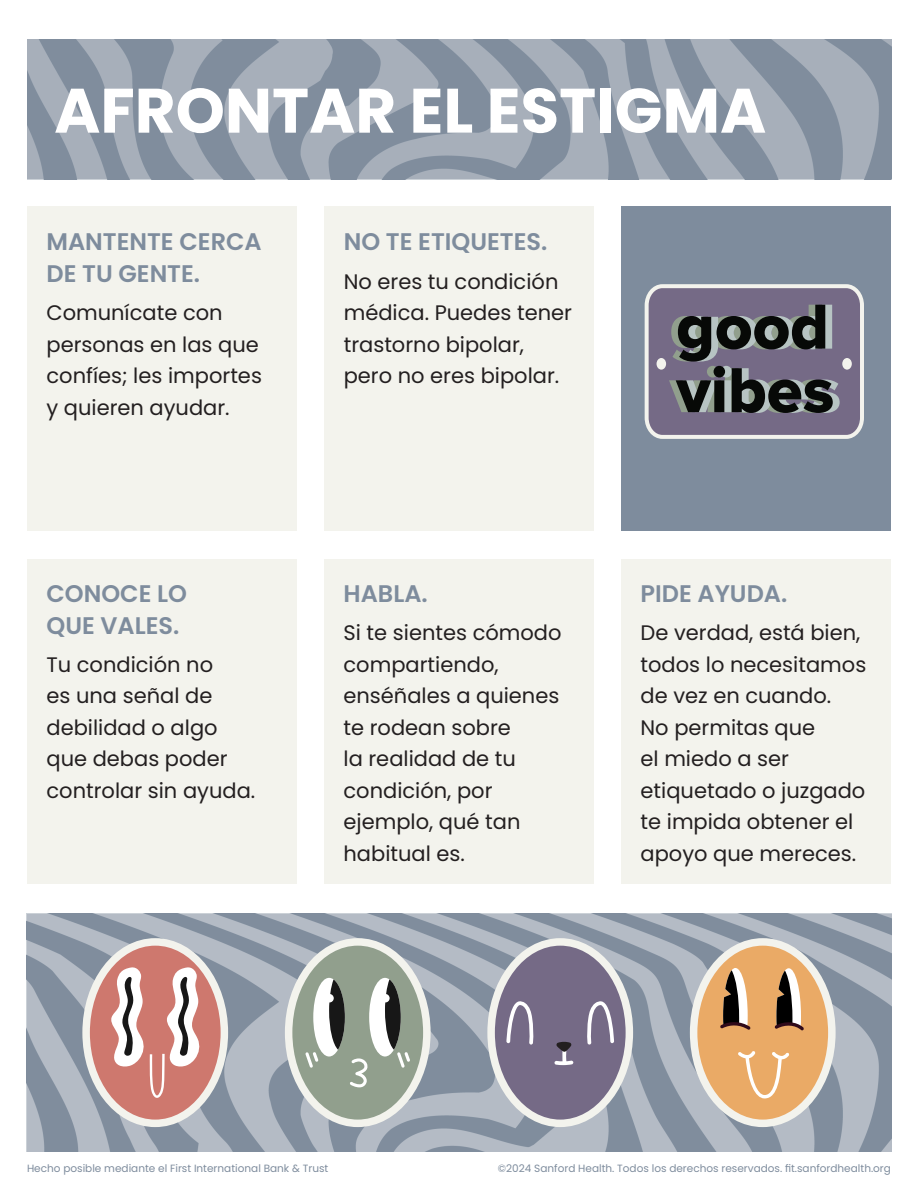
<style>
.page{position:relative;width:918px;height:1188px;background:#fff}
.page>*{position:absolute;margin:0;border:0;box-sizing:border-box;transform-origin:0 0}
.t1{font:700 62.7px "Poppins";color:#fff}
.t2{font:600 24px/31.5px "Poppins";color:#7e8c9d}
.t3{font:21px/31.5px "Poppins";color:#231f20}
.t4{font:10.5px "Poppins";color:#7e8c9d}
</style>
<div class="page">
<div style="left:324px;top:206px;width:270px;height:325px;background:#f3f3ed"></div>
<div style="left:27px;top:206px;width:270px;height:325px;background:#f3f3ed"></div>
<div style="left:621px;top:206px;width:270px;height:325px;background:#7e8c9d"></div>
<div style="left:27px;top:559px;width:270px;height:324px;background:#f3f3ed"></div>
<div style="left:324px;top:559px;width:270px;height:324px;background:#f3f3ed"></div>
<div style="left:621px;top:559px;width:270px;height:324px;background:#f3f3ed"></div>
<img style="left:27px;top:40px;width:864px;height:139px">
<svg style="left:644px;top:284px;width:220px;height:155px;background:#6f6c7a"></svg>
<div style="left:657px;top:358px;width:9px;height:12px;background:#f3f3ed;border-radius:50%"></div>
<div style="left:842px;top:358px;width:10px;height:12px;background:#f3f3ed;border-radius:50%"></div>
<img style="left:27px;top:914px;width:864px;height:237px">
<svg style="left:86px;top:942px;width:138px;height:181px;background:#d48c82"></svg>
<div style="left:82px;top:938px;width:146px;height:189px;border:8px solid #f3f3ed;border-radius:50%"></div>
<svg style="left:289px;top:942px;width:138px;height:181px;background:#9fab9b"></svg>
<div style="left:285px;top:938px;width:146px;height:189px;border:8px solid #f3f3ed;border-radius:50%"></div>
<div style="left:491px;top:942px;width:138px;height:181px;background:#756a86;border-radius:50%"></div>
<div style="left:487px;top:938px;width:146px;height:189px;border:8px solid #f3f3ed;border-radius:50%"></div>
<div style="left:694px;top:942px;width:138px;height:181px;background:#eaaa66;border-radius:50%"></div>
<div style="left:690px;top:938px;width:146px;height:189px;border:8px solid #f3f3ed;border-radius:50%"></div>
<svg style="left:109px;top:967px;width:92px;height:131px"></svg>
<svg style="left:305px;top:978px;width:105px;height:109px"></svg>
<svg style="left:738px;top:1051px;width:51px;height:47px"></svg>
<svg style="left:720px;top:968px;width:31px;height:62px"></svg>
<svg style="left:775px;top:968px;width:29px;height:62px"></svg>
<svg style="left:506px;top:1001px;width:28px;height:44px"></svg>
<svg style="left:587px;top:1001px;width:27px;height:44px"></svg>
<svg style="left:554px;top:1041px;width:19px;height:24px"></svg>
<p class="t1" style="left:54px;top:74px;width:714px">AFRONTAR EL ESTIGMA</p>
<p class="t2" style="left:46px;top:226px;width:217px">MANTENTE CERCA<br>DE TU GENTE.</p>
<p class="t3" style="left:46px;top:297px;width:217px">Comunícate con personas en las que confíes; les importes y quieren ayudar.</p>
<p class="t2" style="left:46px;top:578px;width:142px">CONOCE LO<br>QUE VALES.</p>
<p class="t3" style="left:46px;top:649px;width:210px">Tu condición no<br>es una señal de debilidad o algo que debas poder controlar sin ayuda.</p>
<p class="t2" style="left:344px;top:226px;width:205px">NO TE ETIQUETES.</p>
<p class="t3" style="left:344px;top:266px;width:230px">No eres tu condición médica. Puedes tener trastorno bipolar, pero no eres bipolar.</p>
<p class="t2" style="left:344px;top:578px;width:86px">HABLA.</p>
<p class="t3" style="left:344px;top:617px;width:220px">Si te sientes cómodo compartiendo, enséñales a quienes te rodean sobre<br>la realidad de tu condición, por ejemplo, qué tan habitual es.</p>
<p class="t2" style="left:641px;top:578px;width:148px">PIDE AYUDA.</p>
<p class="t3" style="left:641px;top:617px;width:227px">De verdad, está bien, todos lo necesitamos de vez en cuando.<br>No permitas que<br>el miedo a ser etiquetado o juzgado te impida obtener el apoyo que mereces.</p>
<p class="t4" style="left:27px;top:1162px;width:303px">Hecho posible mediante el First International Bank &amp; Trust</p>
<p class="t4" style="left:498px;top:1162px;width:395px">©2024 Sanford Health. Todos los derechos reservados. fit.sanfordhealth.org</p>
</div>
